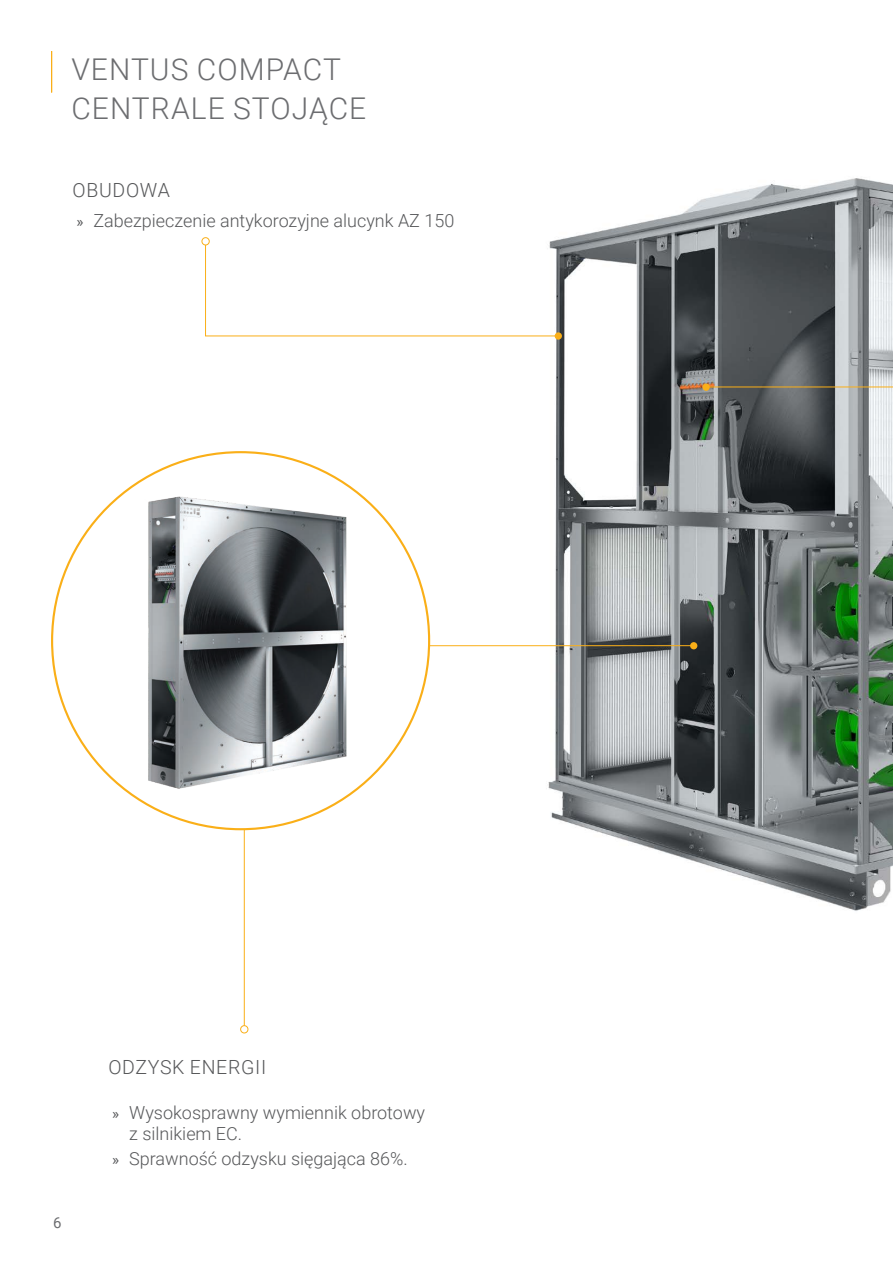
<style>
.page{position:relative;width:893px;height:1263px;background:#fff}
.page>*{position:absolute;margin:0;border:0;box-sizing:border-box;transform-origin:0 0}
.naglowek1{font:300 30px/39px "Roboto";letter-spacing:.035em;color:#6c6d70}
.naglowek_tekstu{font:300 19.5px "Roboto";letter-spacing:.035em;color:#57585a}
.t1{font:300 18px/21px "Roboto";color:#57585a}
.t2{font:15px "Roboto";color:#6c6d70}
.s1{font-weight:400;font-size:15px}
</style>
<div class="page">
<img style="left:481px;top:178px;width:412px;height:687px">
<hr style="left:189px;top:645px;width:503px;height:1px;background:#faaf18">
<div style="left:690px;top:642px;width:7px;height:7px;background:#faaf18;border-radius:50%"></div>
<hr style="left:244px;top:638px;width:1px;height:391px;background:#faaf18">
<div style="left:241px;top:1026px;width:7px;height:7px;background:#fff;border-radius:50%"></div>
<div style="left:240px;top:1025px;width:8px;height:8px;border:1px solid #faaf18;border-radius:50%"></div>
<div style="left:52px;top:452px;width:377px;height:377px;background:#fff;border-radius:50%"></div>
<img style="left:54px;top:478px;width:375px;height:329px">
<svg style="left:205px;top:240px;width:353px;height:97px"></svg>
<div style="left:202px;top:238px;width:7px;height:7px;background:#fff;border-radius:50%"></div>
<div style="left:202px;top:237px;width:8px;height:8px;border:1px solid #faaf18;border-radius:50%"></div>
<div style="left:555px;top:332px;width:7px;height:8px;background:#faaf18;border-radius:50%"></div>
<svg style="left:705px;top:386px;width:188px;height:525px;background:#737b79"></svg>
<div style="left:702px;top:384px;width:8px;height:7px;background:#faaf18;border-radius:50%"></div>
<hr style="left:51px;top:51px;width:1px;height:41px;background:#faaf18">
<p class="naglowek1" style="left:71px;top:48px;width:296px">VENTUS COMPACT<br>CENTRALE STOJĄCE</p>
<p class="naglowek_tekstu" style="left:73px;top:177px;width:99px">OBUDOWA</p>
<p class="t1" style="left:76px;top:209px;width:379px"><span class="s1">»</span> Zabezpieczenie antykorozyjne alucynk AZ 150</p>
<p class="t2" style="left:53px;top:1212px;width:10px">6</p>
<p class="naglowek_tekstu" style="left:108px;top:1053px;width:159px">ODZYSK ENERGII</p>
<p class="t1" style="left:129px;top:1101px;width:297px;text-indent:-17px"><span class="s1">»</span> Wysokosprawny wymiennik obrotowy z silnikiem EC.</p>
<p class="t1" style="left:112px;top:1147px;width:297px"><span class="s1">»</span> Sprawność odzysku sięgająca 86%.</p>
</div>
